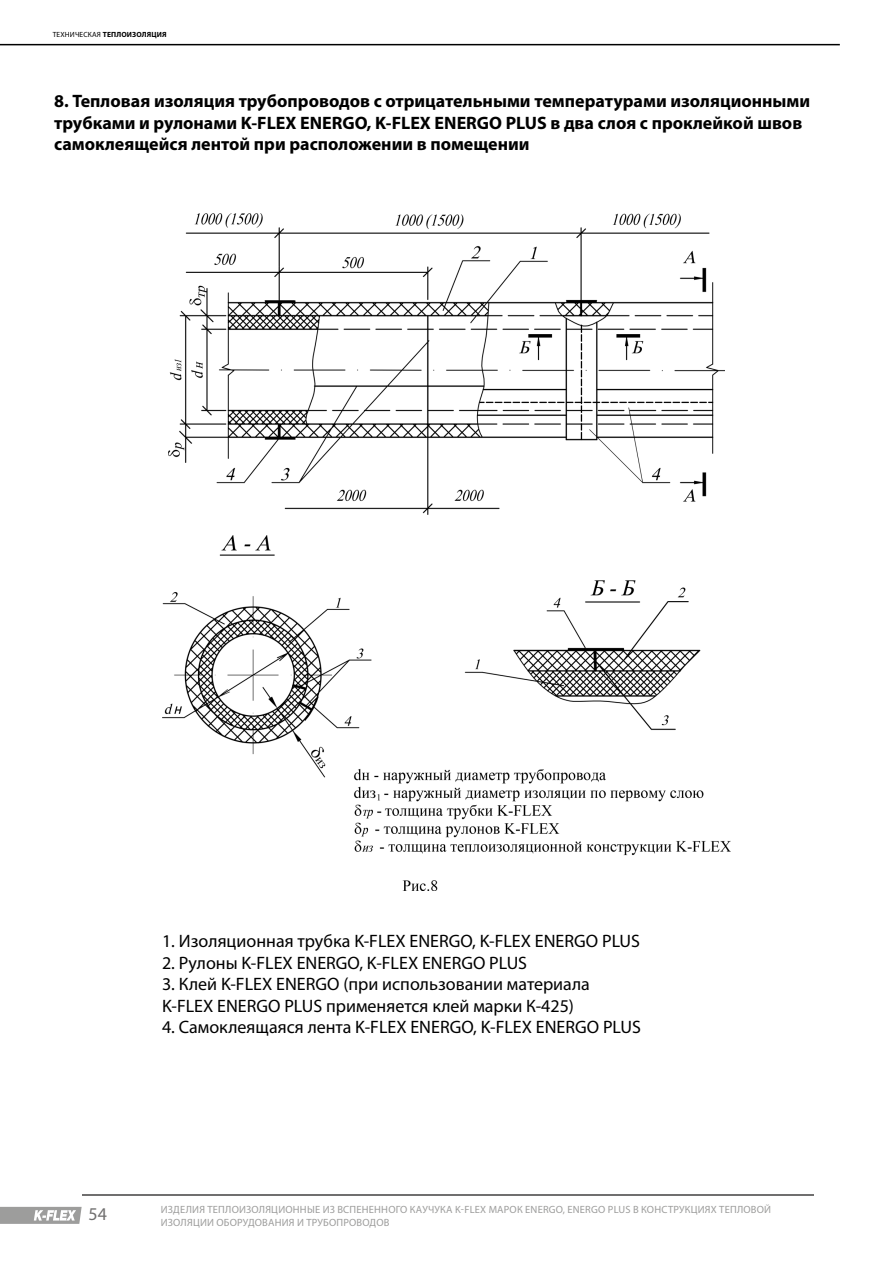
<style>
.page{position:relative;width:893px;height:1263px;background:#fff}
.page>*{position:absolute;margin:0;border:0;box-sizing:border-box;transform-origin:0 0}
.t1{font:18px/21.6px "Myriad Pro";color:#000}
.t2{font:700 18px/21.6px "Myriad Pro";color:#000}
.t3{font:18px "Myriad Pro";color:#706f6f}
.t4{font:10.5px/12.6px "Myriad Pro";letter-spacing:.02em;color:#9d9d9c}
.t5{font:700 7.5px "Myriad Pro";letter-spacing:.02em;color:#000}
.s1{font-weight:400}
</style>
<div class="page">
<hr style="left:82px;top:1194px;width:731px;height:1px;background:#706f6f">
<svg style="left:0;top:1207px;width:82px;height:17px"></svg>
<hr style="left:0;top:44px;width:840px;height:1px;background:#000">
<img style="left:169px;top:213px;width:555px;height:301px">
<img style="left:162px;top:535px;width:569px;height:356px">
<p class="t5" style="left:53px;top:29px;width:115px"><span class="s1">ТЕХНИЧЕСКАЯ</span> ТЕПЛОИЗОЛЯЦИЯ</p>
<p class="t2" style="left:54px;top:90px;width:758px">8. Тепловая изоляция трубопроводов с отрицательными температурами изоляционными трубками и рулонами K-FLEX ENERGO, K-FLEX ENERGO PLUS в два слоя с проклейкой швов самоклеящейся лентой при расположении в помещении</p>
<p class="t1" style="left:162px;top:930px;width:479px">1. Изоляционная трубка K-FLEX ENERGO, K-FLEX ENERGO PLUS</p>
<p class="t1" style="left:162px;top:951px;width:367px">2. Рулоны K-FLEX ENERGO, K-FLEX ENERGO PLUS</p>
<p class="t1" style="left:162px;top:973px;width:429px">3. Клей K-FLEX ENERGO (при использовании материала<br>K-FLEX ENERGO PLUS применяется клей марки К-425)</p>
<p class="t1" style="left:162px;top:1016px;width:480px">4. Самоклеящаяся лента K-FLEX ENERGO, K-FLEX ENERGO PLUS</p>
<p class="t3" style="left:88px;top:1203px;width:20px">54</p>
<p class="t4" style="left:161px;top:1203px;width:612px">ИЗДЕЛИЯ ТЕПЛОИЗОЛЯЦИОННЫЕ ИЗ ВСПЕНЕННОГО КАУЧУКА K-FLEX МАРОК ENERGO, ENERGO PLUS В КОНСТРУКЦИЯХ ТЕПЛОВОЙ<br>ИЗОЛЯЦИИ ОБОРУДОВАНИЯ И ТРУБОПРОВОДОВ</p>
</div>
